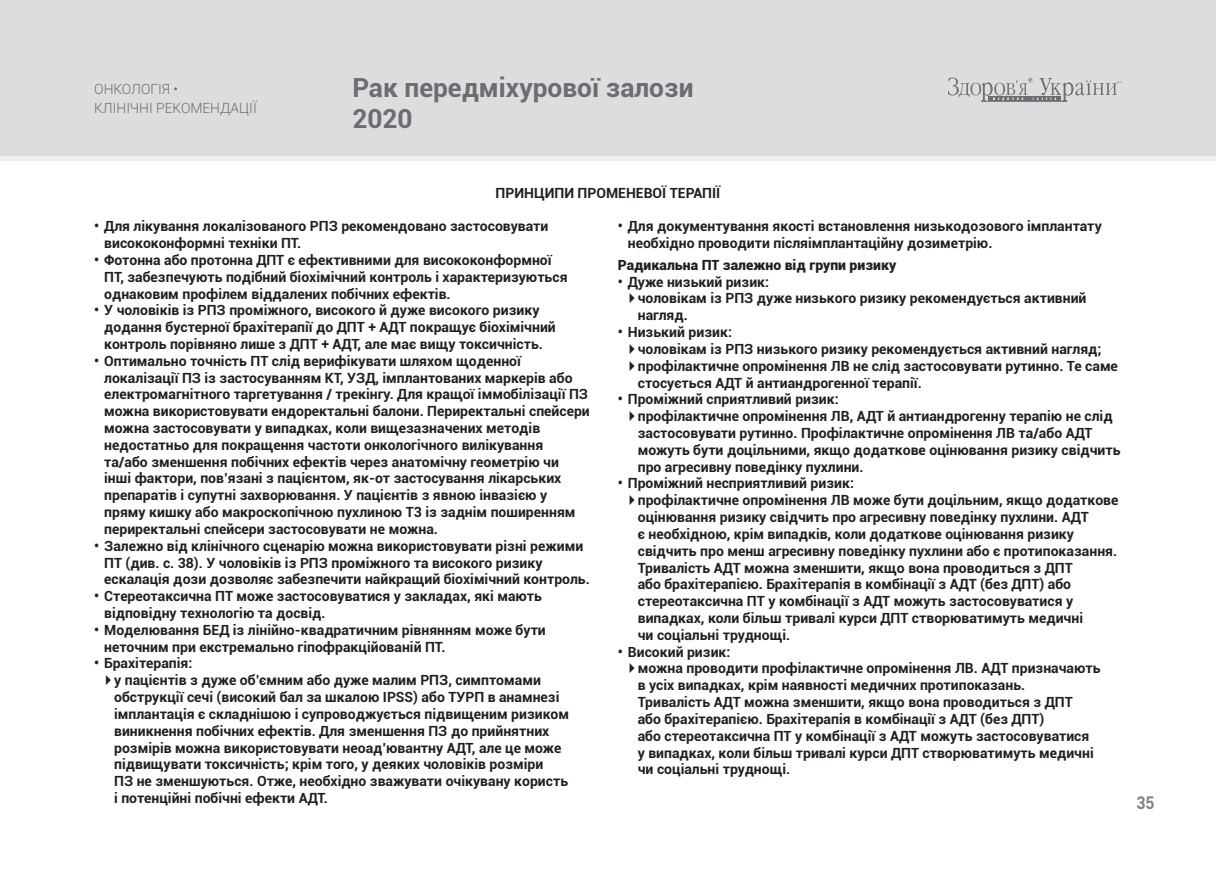
<style>
.page{position:relative;width:1216px;height:869px;background:#fff}
.page>*{position:absolute;margin:0;border:0;box-sizing:border-box;transform-origin:0 0}
.t1{font:700 26.25px/31.5px "Roboto";color:#6c6d70}
.t2{font:700 17.5px "Roboto";color:#808285;scale:.9 1}
.txt-2{font:700 14px/16.8px "Roboto";color:#231f20}
.txt-2_subtitl-2{font:900 14px "Roboto";color:#231f20}
.t3{font:300 14px/19.2px "Roboto";color:#6c6d70}
.s1{font-family:"PF Din Text Pro";font-weight:300}
</style>
<div class="page">
<div style="left:0;top:0;width:1215px;height:156px;background:#dcdddf"></div>
<svg style="left:948px;top:77px;width:173px;height:25px"></svg>
<div style="left:0;top:156px;width:1215px;height:5px;background:#eeeeef"></div>
<p class="t3" style="left:94px;top:79px;width:164px">ОНКОЛОГІЯ •<br>КЛІНІЧНІ РЕКОМЕНДАЦІЇ</p>
<h1 class="t1" style="left:352px;top:70px;width:342px">Рак передміхурової залози<br>2020</h1>
<p class="txt-2" style="left:495px;top:184px;width:226px">ПРИНЦИПИ ПРОМЕНЕВОЇ ТЕРАПІЇ</p>
<p class="txt-2" style="left:104px;top:217px;width:446px;text-indent:-10px">• Для лікування локалізованого РПЗ рекомендовано застосовувати висококонформні техніки ПТ.</p>
<p class="txt-2" style="left:104px;top:251px;width:465px;text-indent:-10px">• Фотонна або протонна ДПТ є ефективними для висококонформної<br>ПТ, забезпечують подібний біохімічний контроль і характеризуються однаковим профілем віддалених побічних ефектів.</p>
<p class="txt-2" style="left:104px;top:301px;width:453px;text-indent:-10px">• У чоловіків із РПЗ проміжного, високого й дуже високого ризику додання бустерної брахітерапії до ДПТ + АДТ покращує біохімічний контроль порівняно лише з ДПТ + АДТ, але має вищу токсичність.</p>
<p class="txt-2" style="left:104px;top:351px;width:487px;text-indent:-10px">• Оптимально точність ПТ слід верифікувати шляхом щоденної локалізації ПЗ із застосуванням КТ, УЗД, імплантованих маркерів або електромагнітного таргетування / трекінгу. Для кращої іммобілізації ПЗ можна використовувати ендоректальні балони. Периректальні спейсери можна застосовувати у випадках, коли вищезазначених методів недостатньо для покращення частоти онкологічного вилікування та/або зменшення побічних ефектів через анатомічну геометрію чи<br>інші фактори, пов’язані з пацієнтом, як-от застосування лікарських препаратів і супутні захворювання. У пацієнтів з явною інвазією у пряму кишку або макроскопічною пухлиною Т3 із заднім поширенням периректальні спейсери застосовувати не можна.</p>
<p class="txt-2" style="left:104px;top:536px;width:487px;text-indent:-10px">• Залежно від клінічного сценарію можна використовувати різні режими<br>ПТ (див. с. 38). У чоловіків із РПЗ проміжного та високого ризику ескалація дози дозволяє забезпечити найкращий біохімічний контроль.</p>
<p class="txt-2" style="left:104px;top:587px;width:439px;text-indent:-10px">• Стереотаксична ПТ може застосовуватися у закладах, які мають відповідну технологію та досвід.</p>
<p class="txt-2" style="left:104px;top:620px;width:443px;text-indent:-10px">• Моделювання БЕД із лінійно-квадратичним рівнянням може бути неточним при екстремально гіпофракційованій ПТ.</p>
<p class="txt-2" style="left:94px;top:654px;width:100px">• Брахітерапія:</p>
<p class="txt-2" style="left:114px;top:671px;width:456px;text-indent:-10px"><span class="s1">▶</span>у пацієнтів з дуже об’ємним або дуже малим РПЗ, симптомами обструкції сечі (високий бал за шкалою IPSS) або ТУРП в анамнезі імплантація є складнішою і супроводжується підвищеним ризиком виникнення побічних ефектів. Для зменшення ПЗ до прийнятних розмірів можна використовувати неоад’ювантну АДТ, але це може підвищувати токсичність; крім того, у деяких чоловіків розміри<br>ПЗ не зменшуються. Отже, необхідно зважувати очікувану користь і потенційні побічні ефекти АДТ.</p>
<p class="txt-2" style="left:628px;top:217px;width:475px;text-indent:-10px">• Для документування якості встановлення низькодозового імплантату необхідно проводити післяімплантаційну дозиметрію.</p>
<p class="txt-2_subtitl-2" style="left:618px;top:255px;width:280px">Радикальна ПТ залежно від групи ризику</p>
<p class="txt-2" style="left:618px;top:272px;width:153px">• Дуже низький ризик:</p>
<p class="txt-2" style="left:637px;top:289px;width:450px;text-indent:-10px"><span class="s1">▶</span>чоловікам із РПЗ дуже низького ризику рекомендується активний нагляд.</p>
<p class="txt-2" style="left:618px;top:323px;width:116px">• Низький ризик:</p>
<p class="txt-2" style="left:628px;top:340px;width:475px"><span class="s1">▶</span>чоловікам із РПЗ низького ризику рекомендується активний нагляд;</p>
<p class="txt-2" style="left:637px;top:356px;width:481px;text-indent:-10px"><span class="s1">▶</span>профілактичне опромінення ЛВ не слід застосовувати рутинно. Те саме стосується АДТ й антиандрогенної терапії.</p>
<p class="txt-2" style="left:618px;top:390px;width:222px">• Проміжний сприятливий ризик:</p>
<p class="txt-2" style="left:637px;top:407px;width:484px;text-indent:-10px"><span class="s1">▶</span>профілактичне опромінення ЛВ, АДТ й антиандрогенну терапію не слід застосовувати рутинно. Профілактичне опромінення ЛВ та/або АДТ можуть бути доцільними, якщо додаткове оцінювання ризику свідчить про агресивну поведінку пухлини.</p>
<p class="txt-2" style="left:618px;top:474px;width:237px">• Проміжний несприятливий ризик:</p>
<p class="txt-2" style="left:637px;top:491px;width:482px;text-indent:-10px"><span class="s1">▶</span>профілактичне опромінення ЛВ може бути доцільним, якщо додаткове оцінювання ризику свідчить про агресивну поведінку пухлини. АДТ<br>є необхідною, крім випадків, коли додаткове оцінювання ризику свідчить про менш агресивну поведінку пухлини або є протипоказання.<br>Тривалість АДТ можна зменшити, якщо вона проводиться з ДПТ<br>або брахітерапією. Брахітерапія в комбінації з АДТ (без ДПТ) або стереотаксична ПТ у комбінації з АДТ можуть застосовуватися у випадках, коли більш тривалі курси ДПТ створюватимуть медичні<br>чи соціальні труднощі.</p>
<p class="txt-2" style="left:618px;top:642px;width:114px">• Високий ризик:</p>
<p class="txt-2" style="left:637px;top:659px;width:464px;text-indent:-10px"><span class="s1">▶</span>можна проводити профілактичне опромінення ЛВ. АДТ призначають в усіх випадках, крім наявності медичних протипоказань.<br>Тривалість АДТ можна зменшити, якщо вона проводиться з ДПТ<br>або брахітерапією. Брахітерапія в комбінації з АДТ (без ДПТ)<br>або стереотаксична ПТ у комбінації з АДТ можуть застосовуватися<br>у випадках, коли більш тривалі курси ДПТ створюватимуть медичні чи соціальні труднощі.</p>
<p class="t2" style="left:1136px;top:790px;width:22px">35</p>
</div>
